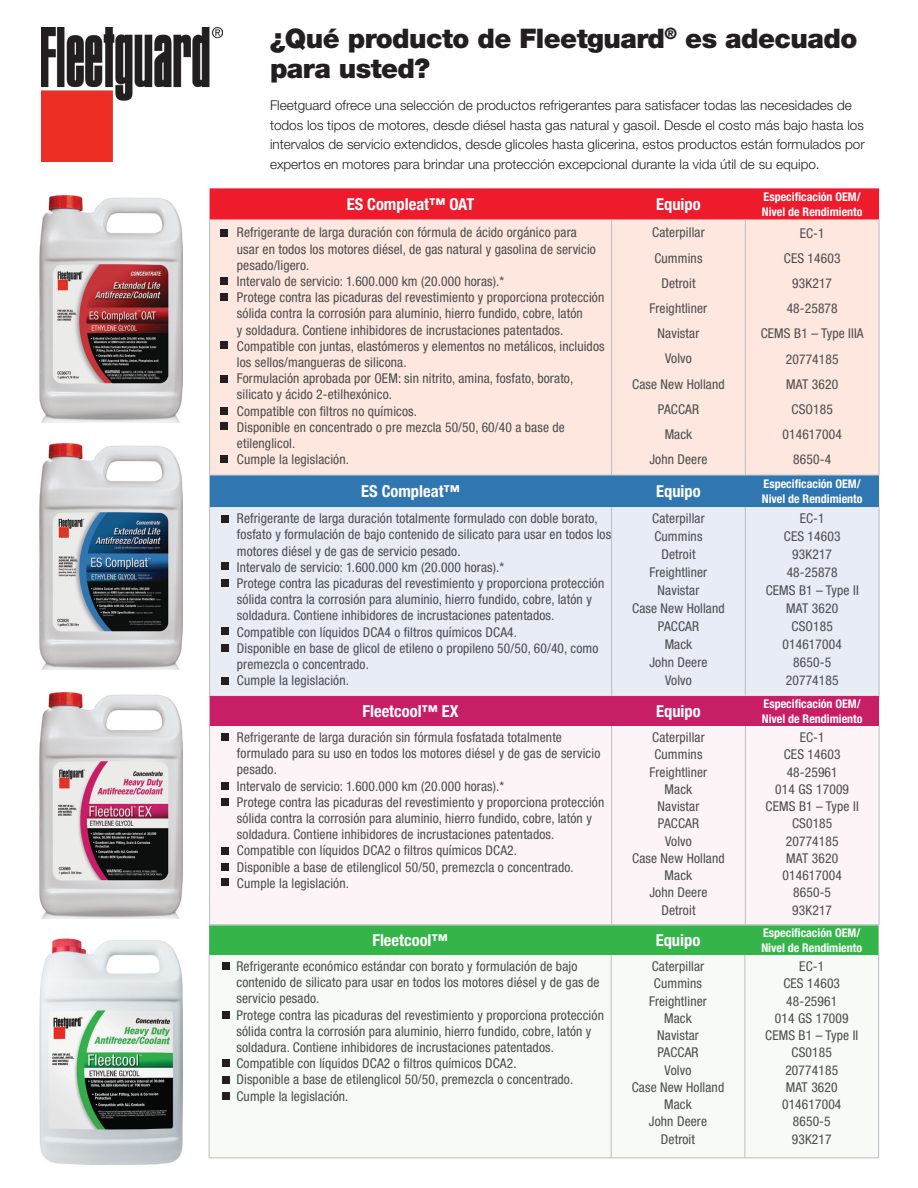
<style>
.page{position:relative;width:918px;height:1188px;background:#fff}
.page>*{position:absolute;margin:0;border:0;box-sizing:border-box;transform-origin:0 0}
.t1{font:900 27px/30px "Helvetica Neue LT Std";letter-spacing:-.02em;color:#231f20}
.t2{font:700 condensed 16.5px "Helvetica Neue LT Std";color:#fff}
.t3{font:condensed 13.5px/16.2px "Helvetica Neue LT Std";letter-spacing:.01em;color:#4b4c4d;text-align:center}
.t4{font:300 13.5px/19.5px "Helvetica Neue LT Std";color:#231f20}
.t5{font:700 condensed 12px/14.4px "Helvetica Neue LT Std";color:#fff}
</style>
<div class="page">
<div style="left:210px;top:188px;width:669px;height:32px;background:#ee1b2c"></div>
<div style="left:210px;top:220px;width:669px;height:255px;background:#fde7df"></div>
<hr style="left:209px;top:220px;width:1px;height:255px;background:#bcbdc0">
<hr style="left:611px;top:220px;width:1px;height:255px;background:#bcbdc0">
<hr style="left:745px;top:220px;width:1px;height:255px;background:#bcbdc0">
<hr style="left:879px;top:220px;width:1px;height:255px;background:#bcbdc0">
<hr style="left:209px;top:475px;width:403px;height:1px;background:#bcbdc0">
<img style="left:41px;top:28px;width:182px;height:134px">
<div style="left:221px;top:229px;width:7px;height:8px;background:#231f20"></div>
<div style="left:221px;top:277px;width:7px;height:8px;background:#231f20"></div>
<div style="left:221px;top:293px;width:7px;height:8px;background:#231f20"></div>
<div style="left:221px;top:341px;width:7px;height:8px;background:#231f20"></div>
<div style="left:210px;top:475px;width:669px;height:32px;background:#3076b1"></div>
<div style="left:210px;top:507px;width:669px;height:189px;background:#e7ecf5"></div>
<hr style="left:209px;top:507px;width:1px;height:189px;background:#bcbdc0">
<hr style="left:611px;top:507px;width:1px;height:189px;background:#bcbdc0">
<hr style="left:745px;top:507px;width:1px;height:189px;background:#bcbdc0">
<hr style="left:879px;top:507px;width:1px;height:189px;background:#bcbdc0">
<hr style="left:209px;top:696px;width:403px;height:1px;background:#bcbdc0">
<div style="left:210px;top:696px;width:669px;height:30px;background:#c71e65"></div>
<div style="left:210px;top:726px;width:669px;height:198px;background:#fdf4f8"></div>
<hr style="left:209px;top:726px;width:1px;height:198px;background:#bcbdc0">
<hr style="left:611px;top:726px;width:1px;height:198px;background:#bcbdc0">
<hr style="left:745px;top:726px;width:1px;height:198px;background:#bcbdc0">
<hr style="left:879px;top:726px;width:1px;height:198px;background:#bcbdc0">
<hr style="left:209px;top:924px;width:403px;height:1px;background:#bcbdc0">
<hr style="left:612px;top:924px;width:133px;height:1px;background:#bcbdc0">
<hr style="left:745px;top:924px;width:134px;height:1px;background:#bcbdc0">
<div style="left:209px;top:925px;width:670px;height:30px;background:#35b44a"></div>
<hr style="left:209px;top:955px;width:1px;height:202px;background:#bcbdc0">
<hr style="left:611px;top:955px;width:1px;height:202px;background:#bcbdc0">
<hr style="left:745px;top:955px;width:1px;height:202px;background:#bcbdc0">
<hr style="left:878px;top:955px;width:1px;height:202px;background:#bcbdc0">
<hr style="left:209px;top:1157px;width:402px;height:1px;background:#bcbdc0">
<hr style="left:611px;top:1157px;width:134px;height:1px;background:#bcbdc0">
<hr style="left:745px;top:1157px;width:134px;height:1px;background:#bcbdc0">
<img style="left:40px;top:938px;width:143px;height:227px">
<div style="left:221px;top:375px;width:7px;height:8px;background:#231f20"></div>
<div style="left:221px;top:407px;width:7px;height:8px;background:#231f20"></div>
<div style="left:221px;top:422px;width:7px;height:8px;background:#231f20"></div>
<div style="left:221px;top:580px;width:8px;height:7px;background:#231f20"></div>
<div style="left:221px;top:455px;width:7px;height:8px;background:#231f20"></div>
<div style="left:221px;top:515px;width:8px;height:8px;background:#231f20"></div>
<div style="left:221px;top:627px;width:8px;height:8px;background:#231f20"></div>
<div style="left:221px;top:644px;width:8px;height:8px;background:#231f20"></div>
<div style="left:221px;top:677px;width:8px;height:8px;background:#231f20"></div>
<img style="left:40px;top:692px;width:143px;height:227px">
<img style="left:40px;top:443px;width:143px;height:227px">
<img style="left:40px;top:196px;width:143px;height:226px">
<div style="left:221px;top:733px;width:8px;height:8px;background:#231f20"></div>
<div style="left:221px;top:847px;width:8px;height:7px;background:#231f20"></div>
<div style="left:221px;top:798px;width:8px;height:8px;background:#231f20"></div>
<div style="left:221px;top:782px;width:8px;height:8px;background:#231f20"></div>
<div style="left:221px;top:863px;width:8px;height:7px;background:#231f20"></div>
<div style="left:221px;top:878px;width:8px;height:8px;background:#231f20"></div>
<div style="left:223px;top:963px;width:7px;height:7px;background:#231f20"></div>
<div style="left:223px;top:1060px;width:7px;height:7px;background:#231f20"></div>
<div style="left:223px;top:1011px;width:7px;height:8px;background:#231f20"></div>
<div style="left:223px;top:1076px;width:7px;height:7px;background:#231f20"></div>
<div style="left:223px;top:1092px;width:7px;height:8px;background:#231f20"></div>
<div style="left:221px;top:563px;width:8px;height:7px;background:#231f20"></div>
<h1 class="t1" style="left:270px;top:23px;width:589px">¿Qué producto de Fleetguard<sup>®</sup> es adecuado para usted?</h1>
<p class="t4" style="left:270px;top:96px;width:596px">Fleetguard ofrece una selección de productos refrigerantes para satisfacer todas las necesidades de todos los tipos de motores, desde diésel hasta gas natural y gasoil. Desde el costo más bajo hasta los intervalos de servicio extendidos, desde glicoles hasta glicerina, estos productos están formulados por expertos en motores para brindar una protección excepcional durante la vida útil de su equipo.</p>
<p class="t2" style="left:347px;top:194px;width:129px">ES Compleat™ OAT</p>
<p class="t2" style="left:656px;top:194px;width:46px">Equipo</p>
<p class="t5" style="left:762px;top:189px;width:102px">Especificación OEM/<br>Nivel de Rendimiento</p>
<p class="t3" style="left:237px;top:225px;width:369px;text-align:left">Refrigerante de larga duración con fórmula de ácido orgánico para<br>usar en todos los motores diésel, de gas natural y gasolina de servicio pesado/ligero.<br>Intervalo de servicio: 1.600.000 km (20.000 horas).*<br>Protege contra las picaduras del revestimiento y proporciona protección sólida contra la corrosión para aluminio, hierro fundido, cobre, latón<br>y soldadura. Contiene inhibidores de incrustaciones patentados.<br>Compatible con juntas, elastómeros y elementos no metálicos, incluidos los sellos/mangueras de silicona.<br>Formulación aprobada por OEM: sin nitrito, amina, fosfato, borato, silicato y ácido 2-etilhexónico.<br>Compatible con filtros no químicos.<br>Disponible en concentrado o pre mezcla 50/50, 60/40 a base de etilenglicol.<br>Cumple la legislación.</p>
<p class="t3" style="left:632px;top:220px;width:94px;line-height:25.2px">Caterpillar<br>Cummins<br>Detroit<br>Freightliner<br>Navistar<br>Volvo<br>Case New Holland<br>PACCAR<br>Mack<br>John Deere</p>
<p class="t3" style="left:761px;top:220px;width:104px;line-height:25.2px">EC-1<br>CES 14603<br>93K217<br>48-25878<br>CEMS B1 – Type IIIA<br>20774185<br>MAT 3620<br>CSO185<br>014617004<br>8650-4</p>
<p class="t2" style="left:361px;top:481px;width:100px">ES Compleat™</p>
<p class="t2" style="left:656px;top:481px;width:46px">Equipo</p>
<p class="t5" style="left:762px;top:477px;width:102px">Especificación OEM/<br>Nivel de Rendimiento</p>
<p class="t3" style="left:237px;top:510px;width:376px;text-align:left">Refrigerante de larga duración totalmente formulado con doble borato, fosfato y formulación de bajo contenido de silicato para usar en todos los motores diésel y de gas de servicio pesado.<br>Intervalo de servicio: 1.600.000 km (20.000 horas).*<br>Protege contra las picaduras del revestimiento y proporciona protección sólida contra la corrosión para aluminio, hierro fundido, cobre, latón y soldadura. Contiene inhibidores de incrustaciones patentados.<br>Compatible con líquidos DCA4 o filtros químicos DCA4.<br>Disponible en base de glicol de etileno o propileno 50/50, 60/40, como premezcla o concentrado.<br>Cumple la legislación.</p>
<p class="t3" style="left:632px;top:509px;width:94px;line-height:18px">Caterpillar<br>Cummins<br>Detroit<br>Freightliner<br>Navistar<br>Case New Holland<br>PACCAR<br>Mack<br>John Deere<br>Volvo</p>
<p class="t3" style="left:766px;top:509px;width:95px;line-height:18px">EC-1<br>CES 14603<br>93K217<br>48-25878<br>CEMS B1 – Type II<br>MAT 3620<br>CSO185<br>014617004<br>8650-5<br>20774185</p>
<p class="t2" style="left:362px;top:701px;width:98px">Fleetcool™ EX</p>
<p class="t2" style="left:656px;top:701px;width:46px">Equipo</p>
<p class="t5" style="left:762px;top:696px;width:102px">Especificación OEM/<br>Nivel de Rendimiento</p>
<p class="t3" style="left:237px;top:729px;width:369px;text-align:left">Refrigerante de larga duración sin fórmula fosfatada totalmente formulado para su uso en todos los motores diésel y de gas de servicio pesado.<br>Intervalo de servicio: 1.600.000 km (20.000 horas).*<br>Protege contra las picaduras del revestimiento y proporciona protección sólida contra la corrosión para aluminio, hierro fundido, cobre, latón y soldadura. Contiene inhibidores de incrustaciones patentados.<br>Compatible con líquidos DCA2 o filtros químicos DCA2.<br>Disponible a base de etilenglicol 50/50, premezcla o concentrado.<br>Cumple la legislación.</p>
<p class="t3" style="left:632px;top:729px;width:94px;line-height:17.2px">Caterpillar<br>Cummins<br>Freightliner<br>Mack<br>Navistar<br>PACCAR<br>Volvo<br>Case New Holland<br>Mack<br>John Deere<br>Detroit</p>
<p class="t3" style="left:766px;top:729px;width:95px;line-height:17.2px">EC-1<br>CES 14603<br>48-25961<br>014 GS 17009<br>CEMS B1 – Type II<br>CS0185<br>20774185<br>MAT 3620<br>014617004<br>8650-5<br>93K217</p>
<p class="t2" style="left:372px;top:930px;width:77px">Fleetcool™</p>
<p class="t2" style="left:656px;top:930px;width:46px">Equipo</p>
<p class="t5" style="left:761px;top:926px;width:102px">Especificación OEM/<br>Nivel de Rendimiento</p>
<p class="t3" style="left:236px;top:958px;width:369px;text-align:left">Refrigerante económico estándar con borato y formulación de bajo contenido de silicato para usar en todos los motores diésel y de gas de servicio pesado.<br>Protege contra las picaduras del revestimiento y proporciona protección sólida contra la corrosión para aluminio, hierro fundido, cobre, latón y soldadura. Contiene inhibidores de incrustaciones patentados.<br>Compatible con líquidos DCA2 o filtros químicos DCA2.<br>Disponible a base de etilenglicol 50/50, premezcla o concentrado.<br>Cumple la legislación.</p>
<p class="t3" style="left:632px;top:958px;width:94px;line-height:17.2px">Caterpillar<br>Cummins<br>Freightliner<br>Mack<br>Navistar<br>PACCAR<br>Volvo<br>Case New Holland<br>Mack<br>John Deere<br>Detroit</p>
<p class="t3" style="left:765px;top:958px;width:95px;line-height:17.2px">EC-1<br>CES 14603<br>48-25961<br>014 GS 17009<br>CEMS B1 – Type II<br>CS0185<br>20774185<br>MAT 3620<br>014617004<br>8650-5<br>93K217</p>
</div>
